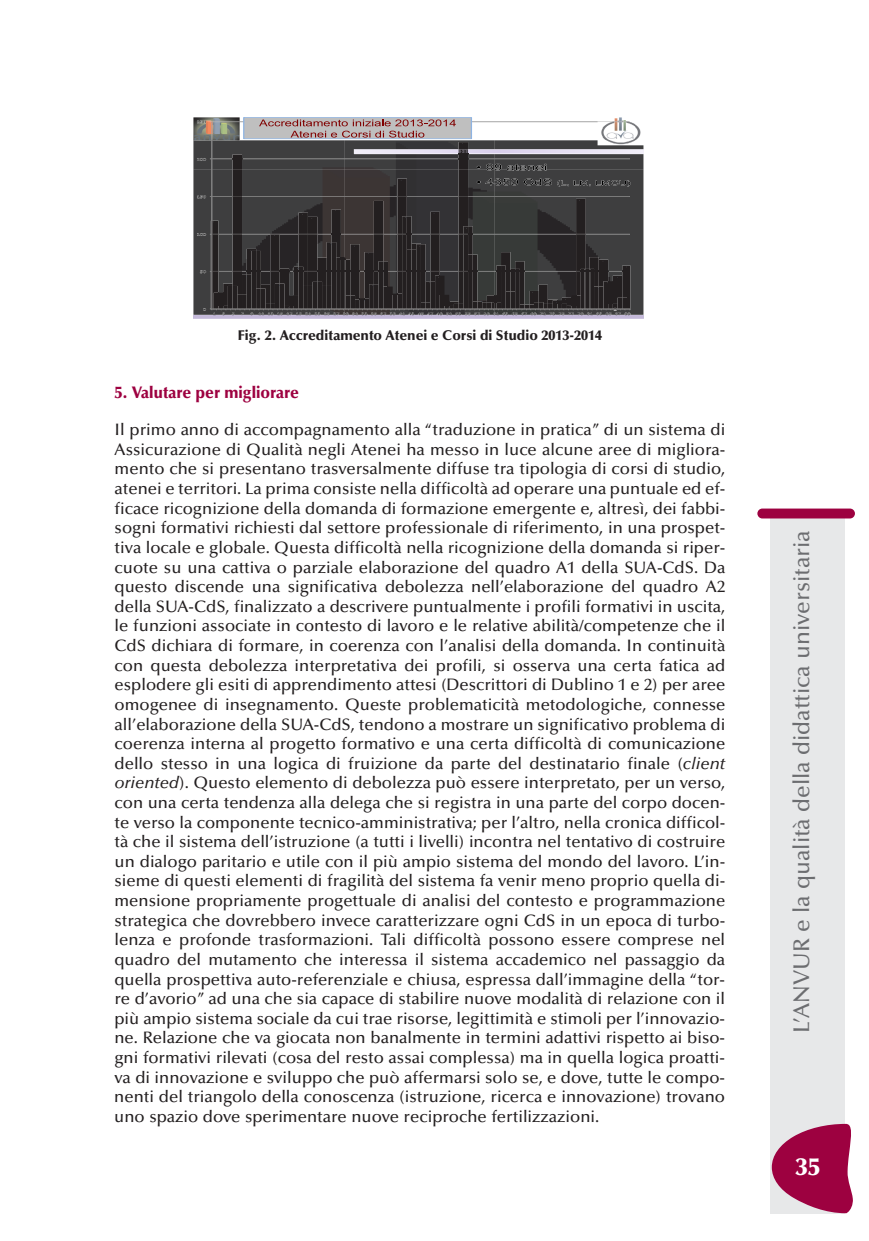
<style>
.page{position:relative;width:869px;height:1241px;background:#fff}
.page>*{position:absolute;margin:0;border:0;box-sizing:border-box;transform-origin:0 0}
.t1{font:900 24.5px "Optima";color:#fff}
.t2{font:500 22.75px "Optima";color:#6c6d70}
.t3{font:500 16.62px/19.6px "Optima";color:#231f20;text-align:justify}
.t4{font:900 16.62px "Optima";color:#9d0140;scale:.95 1}
.t5{font:900 14px "Optima";color:#231f20}
.s1{font-style:italic}
</style>
<div class="page">
<svg style="left:193px;top:117px;width:450px;height:196px;background:#494849"></svg>
<hr style="left:193px;top:315px;width:450px;height:3px;background:#c4b9d9">
<hr style="left:212px;top:271px;width:417px;height:1px;background:#868686">
<hr style="left:212px;top:234px;width:417px;height:1px;background:#868686">
<hr style="left:212px;top:196px;width:417px;height:1px;background:#868686">
<hr style="left:212px;top:121px;width:417px;height:1px;background:#868686">
<hr style="left:211px;top:122px;width:1px;height:187px;background:#868686">
<svg style="left:200px;top:270px;width:11px;height:3px"></svg>
<svg style="left:197px;top:233px;width:14px;height:2px"></svg>
<svg style="left:197px;top:196px;width:14px;height:2px"></svg>
<svg style="left:476px;top:179px;width:75px;height:6px"></svg>
<svg style="left:557px;top:180px;width:73px;height:6px"></svg>
<svg style="left:243px;top:117px;width:229px;height:22px;background:#b3a5a9"></svg>
<img style="left:193px;top:117px;width:46px;height:23px">
<img style="left:232px;top:169px;width:10px;height:117px">
<img style="left:193px;top:140px;width:301px;height:29px">
<img style="left:458px;top:142px;width:10px;height:7px">
<svg style="left:354px;top:149px;width:289px;height:21px;background:#6a696e"></svg>
<img style="left:597px;top:117px;width:46px;height:28px">
<img style="left:494px;top:167px;width:149px;height:2px">
<img style="left:232px;top:196px;width:10px;height:75px">
<img style="left:211px;top:221px;width:7px;height:65px">
<img style="left:223px;top:283px;width:9px;height:3px">
<img style="left:246px;top:275px;width:5px;height:11px">
<img style="left:251px;top:275px;width:5px;height:11px">
<img style="left:242px;top:275px;width:4px;height:11px">
<img style="left:246px;top:249px;width:10px;height:26px">
<img style="left:256px;top:251px;width:5px;height:35px">
<img style="left:270px;top:234px;width:9px;height:52px">
<img style="left:279px;top:268px;width:10px;height:18px">
<img style="left:294px;top:267px;width:4px;height:19px">
<svg style="left:279px;top:271px;width:19px;height:1px"></svg>
<img style="left:298px;top:213px;width:10px;height:73px">
<img style="left:308px;top:217px;width:9px;height:69px">
<img style="left:331px;top:258px;width:5px;height:28px">
<img style="left:317px;top:258px;width:9px;height:28px">
<img style="left:336px;top:258px;width:9px;height:28px">
<img style="left:326px;top:242px;width:5px;height:44px">
<img style="left:193px;top:313px;width:450px;height:2px">
<img style="left:331px;top:209px;width:10px;height:49px">
<img style="left:345px;top:259px;width:5px;height:27px">
<img style="left:350px;top:244px;width:9px;height:42px">
<img style="left:378px;top:261px;width:10px;height:25px">
<img style="left:364px;top:252px;width:9px;height:34px">
<svg style="left:317px;top:271px;width:71px;height:1px"></svg>
<img style="left:373px;top:201px;width:10px;height:83px">
<img style="left:373px;top:234px;width:10px;height:37px">
<img style="left:406px;top:250px;width:10px;height:36px">
<img style="left:397px;top:178px;width:9px;height:108px">
<img style="left:397px;top:196px;width:9px;height:75px">
<img style="left:416px;top:250px;width:5px;height:36px">
<img style="left:406px;top:216px;width:5px;height:34px">
<svg style="left:406px;top:271px;width:15px;height:1px"></svg>
<svg style="left:411px;top:243px;width:10px;height:7px"></svg>
<img style="left:430px;top:281px;width:5px;height:5px">
<img style="left:421px;top:244px;width:4px;height:42px">
<img style="left:435px;top:275px;width:9px;height:11px">
<img style="left:425px;top:281px;width:5px;height:5px">
<img style="left:430px;top:212px;width:9px;height:69px">
<img style="left:468px;top:226px;width:4px;height:60px">
<img style="left:458px;top:169px;width:10px;height:117px">
<img style="left:458px;top:196px;width:10px;height:75px">
<img style="left:472px;top:254px;width:5px;height:32px">
<img style="left:496px;top:265px;width:5px;height:21px">
<img style="left:501px;top:252px;width:9px;height:34px">
<img style="left:510px;top:269px;width:5px;height:17px">
<svg style="left:496px;top:271px;width:19px;height:1px"></svg>
<img style="left:515px;top:261px;width:9px;height:25px">
<img style="left:585px;top:269px;width:4px;height:17px">
<img style="left:575px;top:199px;width:10px;height:87px">
<img style="left:575px;top:234px;width:10px;height:37px">
<img style="left:589px;top:257px;width:9px;height:29px">
<img style="left:598px;top:259px;width:10px;height:27px">
<img style="left:608px;top:281px;width:4px;height:5px">
<svg style="left:203px;top:286px;width:427px;height:29px;background:#373535"></svg>
<img style="left:622px;top:265px;width:8px;height:44px">
<img style="left:612px;top:275px;width:10px;height:29px">
<div style="left:770px;top:516px;width:74px;height:697px;background:#e7e8e9"></div>
<div style="left:757px;top:508px;width:97px;height:10px;background:#9d0140;border-radius:5px"></div>
<svg style="left:771px;top:1123px;width:82px;height:89px"></svg>
<p class="t5" style="left:238px;top:329px;width:366px">Fig. 2. Accreditamento Atenei e Corsi di Studio 2013-2014</p>
<p class="t4" style="left:115px;top:385px;width:195px">5. Valutare per migliorare</p>
<p class="t3" style="left:114px;top:421px;width:612px">Il primo anno di accompagnamento alla “traduzione in pratica” di un sistema di Assicurazione di Qualità negli Atenei ha messo in luce alcune aree di migliora&shy;mento che si presentano trasversalmente diffuse tra tipologia di corsi di studio, atenei e territori. La prima consiste nella difficoltà ad operare una puntuale ed ef&shy;ficace ricognizione della domanda di formazione emergente e, altresì, dei fabbi&shy;sogni formativi richiesti dal settore professionale di riferimento, in una prospet&shy;tiva locale e globale. Questa difficoltà nella ricognizione della domanda si riper&shy;cuote su una cattiva o parziale elaborazione del quadro A1 della SUA-CdS. Da questo discende una significativa debolezza nell’elaborazione del quadro A2 della SUA-CdS, finalizzato a descrivere puntualmente i profili formativi in uscita, le funzioni associate in contesto di lavoro e le relative abilità/competenze che il CdS dichiara di formare, in coerenza con l’analisi della domanda. In continuità con questa debolezza interpretativa dei profili, si osserva una certa fatica ad esplodere gli esiti di apprendimento attesi (Descrittori di Dublino 1 e 2) per aree omogenee di insegnamento. Queste problematicità metodologiche, connesse all’elaborazione della SUA-CdS, tendono a mostrare un significativo problema di coerenza interna al progetto formativo e una certa difficoltà di comunicazione dello stesso in una logica di fruizione da parte del destinatario finale (<span class="s1">client oriented</span>). Questo elemento di debolezza può essere interpretato, per un verso, con una certa tendenza alla delega che si registra in una parte del corpo docen&shy;te verso la componente tecnico-amministrativa; per l’altro, nella cronica difficol&shy;tà che il sistema dell’istruzione (a tutti i livelli) incontra nel tentativo di costruire un dialogo paritario e utile con il più ampio sistema del mondo del lavoro. L’in&shy;sieme di questi elementi di fragilità del sistema fa venir meno proprio quella di&shy;mensione propriamente progettuale di analisi del contesto e programmazione strategica che dovrebbero invece caratterizzare ogni CdS in un epoca di turbo&shy;lenza e profonde trasformazioni. Tali difficoltà possono essere comprese nel quadro del mutamento che interessa il sistema accademico nel passaggio da quella prospettiva auto-referenziale e chiusa, espressa dall’immagine della “tor&shy;re d’avorio” ad una che sia capace di stabilire nuove modalità di relazione con il più ampio sistema sociale da cui trae risorse, legittimità e stimoli per l’innovazio&shy;ne. Relazione che va giocata non banalmente in termini adattivi rispetto ai biso&shy;gni formativi rilevati (cosa del resto assai complessa) ma in quella logica proatti&shy;va di innovazione e sviluppo che può affermarsi solo se, e dove, tutte le compo&shy;nenti del triangolo della conoscenza (istruzione, ricerca e innovazione) trovano uno spazio dove sperimentare nuove reciproche fertilizzazioni.</p>
<p class="t2" style="left:792px;top:1032px;width:504px;rotate:-90deg">L’ANVUR e la qualità della didattica universitaria</p>
<p class="t1" style="left:795px;top:1156px;width:26px">35</p>
</div>
